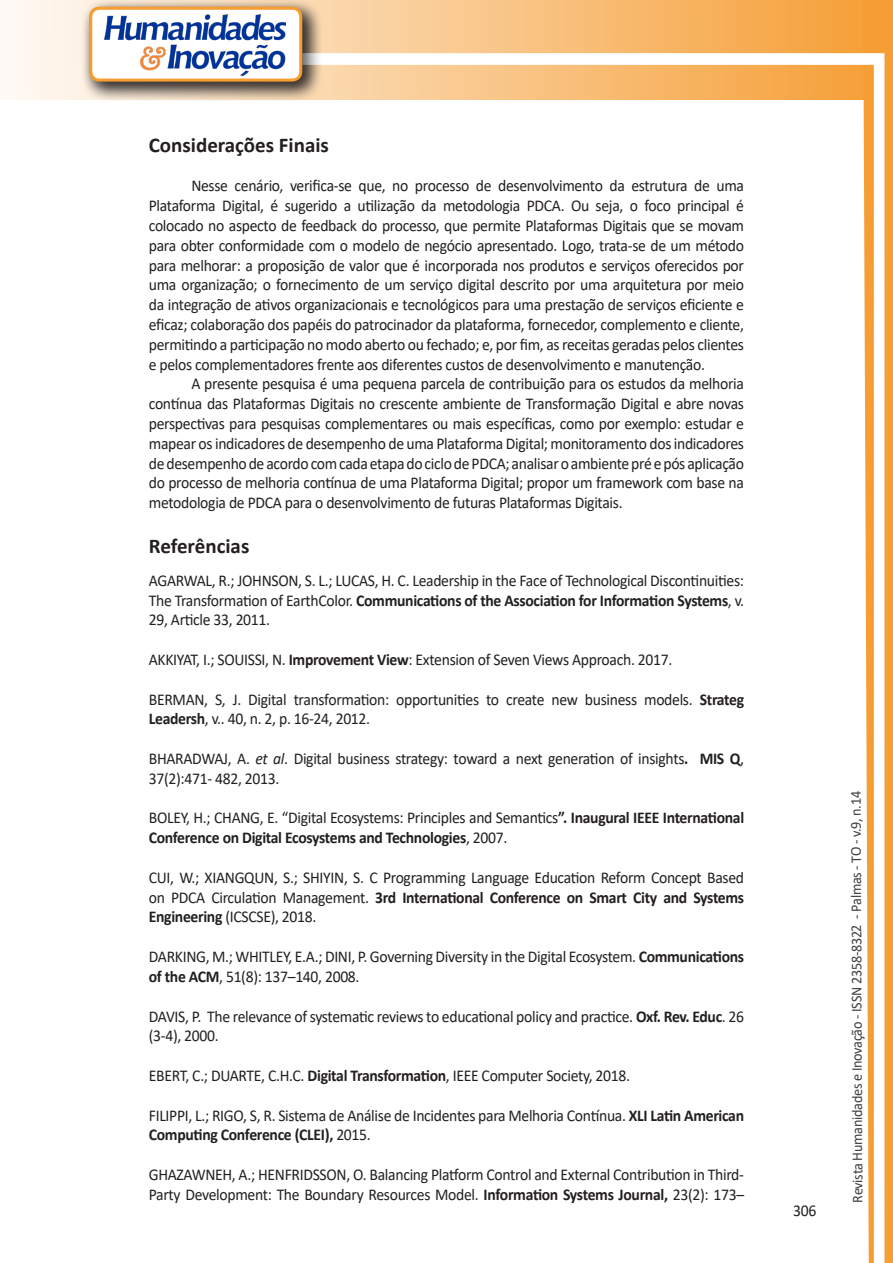
<style>
.page{position:relative;width:893px;height:1263px;background:#fff}
.page>*{position:absolute;margin:0;border:0;box-sizing:border-box;transform-origin:0 0}
.Titulo_2{font:700 21px "Calibri";color:#231f20}
.texto{font:16.5px/19.8px "Calibri";letter-spacing:-.02em;color:#231f20;scale:.95 1}
.texto-2{font:700 16.5px/19.8px "Calibri";letter-spacing:-.02em;color:#231f20;scale:.95 1}
.t1{font:15px "Calibri";letter-spacing:-.025em;color:#3e3e3f;scale:.95 1}
.s1{font-weight:700}
.s2{font-style:italic}
.s3{font-weight:400}
</style>
<div class="page">
<svg style="left:5px;top:0;width:858px;height:100px;background:#f9c484"></svg>
<div style="left:302px;top:53px;width:582px;height:12px;background:#fff;border:2px solid #fff"></div>
<svg style="left:863px;top:0;width:30px;height:1263px"></svg>
<div style="left:81px;top:0;width:241px;height:102px;background:#231f20;opacity:.75"></div>
<svg style="left:91px;top:8px;width:210px;height:72px"></svg>
<div style="left:89px;top:7px;width:213px;height:75px;border:3px solid #f69e34;border-radius:9px"></div>
<p class="Titulo_2" style="left:149px;top:130px;width:182px">Considerações Finais</p>
<p class="texto" style="left:149px;top:176px;width:628px;text-align:justify;text-indent:43px">Nesse cenário, verifica-se que, no processo de desenvolvimento da estrutura de uma Plataforma Digital, é sugerido a utilização da metodologia PDCA. Ou seja, o foco principal é colocado no aspecto de feedback do processo, que permite Plataformas Digitais que se movam para obter conformidade com o modelo de negócio apresentado. Logo, trata-se de um método para melhorar: a proposição de valor que é incorporada nos produtos e serviços oferecidos por uma organização; o fornecimento de um serviço digital descrito por uma arquitetura por meio da integração de ativos organizacionais e tecnológicos para uma prestação de serviços eficiente e eficaz; colaboração dos papéis do patrocinador da plataforma, fornecedor, complemento e cliente, permitindo a participação no modo aberto ou fechado; e, por fim, as receitas geradas pelos clientes e pelos complementadores frente aos diferentes custos de desenvolvimento e manutenção.</p>
<p class="texto" style="left:149px;top:374px;width:628px;text-align:justify;text-indent:43px">A presente pesquisa é uma pequena parcela de contribuição para os estudos da melhoria contínua das Plataformas Digitais no crescente ambiente de Transformação Digital e abre novas perspectivas para pesquisas complementares ou mais específicas, como por exemplo: estudar e mapear os indicadores de desempenho de uma Plataforma Digital; monitoramento dos indicadores de desempenho de acordo com cada etapa do ciclo de PDCA; analisar o ambiente pré e pós aplicação do processo de melhoria contínua de uma Plataforma Digital; propor um framework com base na metodologia de PDCA para o desenvolvimento de futuras Plataformas Digitais.</p>
<p class="Titulo_2" style="left:149px;top:531px;width:102px">Referências</p>
<p class="texto" style="left:149px;top:570px;width:628px;text-align:justify">AGARWAL, R.; JOHNSON, S. L.; LUCAS, H. C. Leadership in the Face of Technological Discontinuities:<br>The Transformation of EarthColor. <span class="s1">Communications of the Association for Information Systems</span>, v.<br>29, Article 33, 2011.</p>
<p class="texto" style="left:149px;top:649px;width:553px">AKKIYAT, I.; SOUISSI, N. <span class="s1">Improvement View</span>: Extension of Seven Views Approach. 2017.</p>
<p class="texto" style="left:149px;top:689px;width:628px">BERMAN, S, J. Digital transformation: opportunities to create new business models. <span class="s1">Strateg<br>Leadersh</span>, v.. 40, n. 2, p. 16-24, 2012.</p>
<p class="texto" style="left:149px;top:748px;width:628px">BHARADWAJ, A. <span class="s2">et al</span>. Digital business strategy: toward a next generation of insights<span class="s1">. MIS Q</span>,<br>37(2):471- 482, 2013.</p>
<p class="texto-2" style="left:149px;top:808px;width:628px"><span class="s3">BOLEY, H.; CHANG, E. “Digital Ecosystems: Principles and Semantics</span>”. Inaugural IEEE International<br>Conference on Digital Ecosystems and Technologies<span class="s3">, 2007.</span></p>
<p class="texto" style="left:149px;top:867px;width:628px;text-align:justify">CUI, W.; XIANGQUN, S.; SHIYIN, S. C Programming Language Education Reform Concept Based on PDCA Circulation Management. <span class="s1">3rd International Conference on Smart City and Systems Engineering</span> (ICSCSE), 2018.</p>
<p class="texto" style="left:149px;top:946px;width:628px">DARKING, M.; WHITLEY, E.A.; DINI, P. Governing Diversity in the Digital Ecosystem. <span class="s1">Communications of the ACM</span>, 51(8): 137–140, 2008.</p>
<p class="texto" style="left:149px;top:1006px;width:628px">DAVIS, P. The relevance of systematic reviews to educational policy and practice. <span class="s1">Oxf. Rev. Educ</span>. 26 (3-4), 2000.</p>
<p class="texto" style="left:149px;top:1065px;width:508px">EBERT, C.; DUARTE, C.H.C. <span class="s1">Digital Transformation</span>, IEEE Computer Society, 2018.</p>
<p class="texto" style="left:149px;top:1105px;width:628px">FILIPPI, L.; RIGO, S, R. Sistema de Análise de Incidentes para Melhoria Contínua. <span class="s1">XLI Latin American<br>Computing Conference (CLEI),</span> 2015.</p>
<p class="texto" style="left:149px;top:1164px;width:628px">GHAZAWNEH, A.; HENFRIDSSON, O. Balancing Platform Control and External Contribution in Third-<br>Party Development: The Boundary Resources Model. <span class="s1">Information Systems Journal,</span> 23(2): 173–</p>
<p class="texto" style="left:793px;top:1200px;width:26px">306</p>
<p class="t1" style="left:846px;top:1203px;width:435px;rotate:-90deg">Revista Humanidades e Inovação - ISSN 2358-8322 - Palmas - TO - v.9, n.14</p>
</div>
